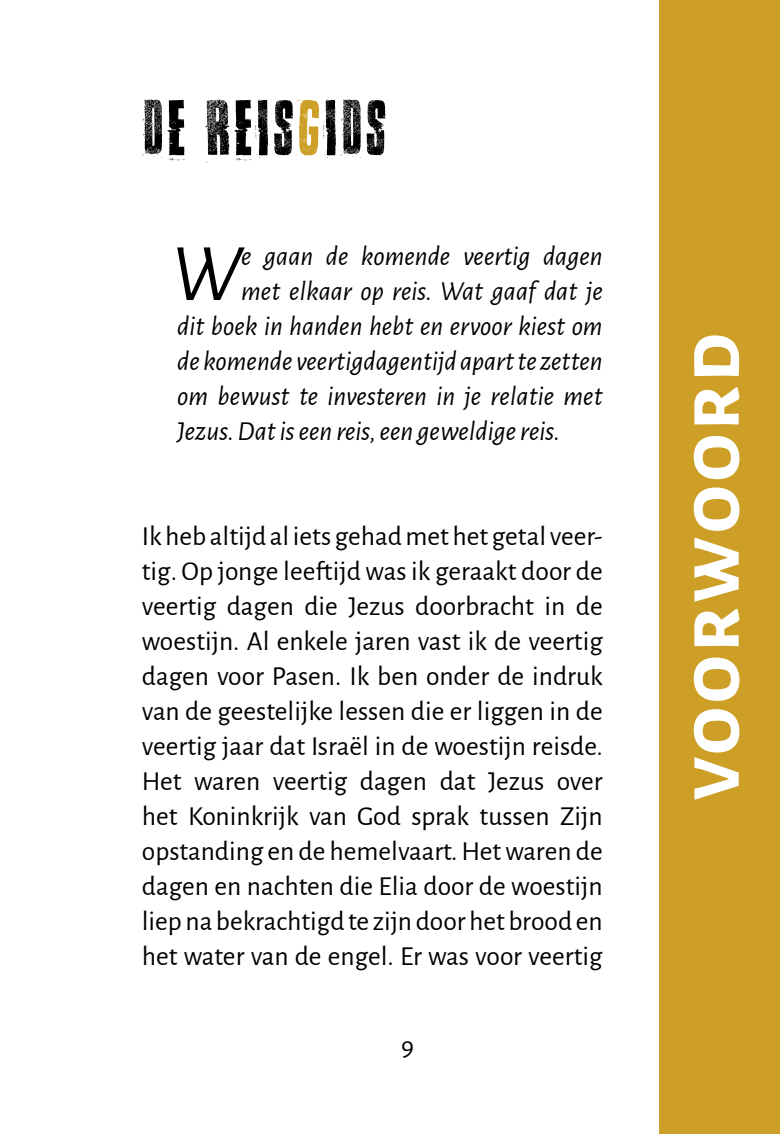
<style>
.page{position:relative;width:780px;height:1134px;background:#fff}
.page>*{position:absolute;margin:0;border:0;box-sizing:border-box;transform-origin:0 0}
.t1{font:700 87.5px "Alegreya Sans";letter-spacing:.03em;color:#fff}
.t2{font:italic 82.25px "Alegreya Sans";color:#000}
.t3{font:75px "Walkthisway";letter-spacing:.04em;color:#000}
.t4{font:27.5px/35px "Alegreya Sans";color:#000;text-align:justify}
.t5{font:italic 27.5px "Alegreya Sans";color:#000}
.s1{color:#cd9f26}
</style>
<div class="page">
<div style="left:659px;top:0;width:121px;height:1134px;background:#cd9f26"></div>
<h3 class="t3" style="left:142px;top:85px;width:246px">DE REIS<span class="s1">G</span>IDS</h3>
<p class="t5" style="left:241px;top:237px;width:363px">e gaan de komende veertig dagen</p>
<p class="t5" style="left:241px;top:272px;width:363px">met elkaar op reis. Wat gaaf dat je</p>
<p class="t5" style="left:177px;top:307px;width:427px">dit boek in handen hebt en ervoor kiest om</p>
<p class="t5" style="left:177px;top:342px;width:427px">de komende veertigdagentijd apart te zetten</p>
<p class="t5" style="left:177px;top:377px;width:427px">om bewust te investeren in je relatie met</p>
<p class="t5" style="left:177px;top:412px;width:384px">Jezus. Dat is een reis, een geweldige reis.</p>
<h2 class="t2" style="left:171px;top:217px;width:71px">W</h2>
<p class="t4" style="left:142px;top:517px;width:462px">Ik heb altijd al iets gehad met het getal veer&shy;tig. Op jonge leeftijd was ik geraakt door de veertig dagen die Jezus doorbracht in de woestijn. Al enkele jaren vast ik de veertig dagen voor Pasen. Ik ben onder de indruk van de geestelijke lessen die er liggen in de veertig jaar dat Israël in de woestijn reisde.<br>Het waren veertig dagen dat Jezus over het Koninkrijk van God sprak tussen Zijn opstanding en de hemelvaart. Het waren de dagen en nachten die Elia door de woestijn liep na bekrachtigd te zijn door het brood en het water van de engel. Er was voor veertig</p>
<p class="t4" style="left:401px;top:1027px;width:14px">9</p>
<h1 class="t1" style="left:646px;top:801px;width:470px;rotate:-90deg">voorwoord</h1>
</div>
